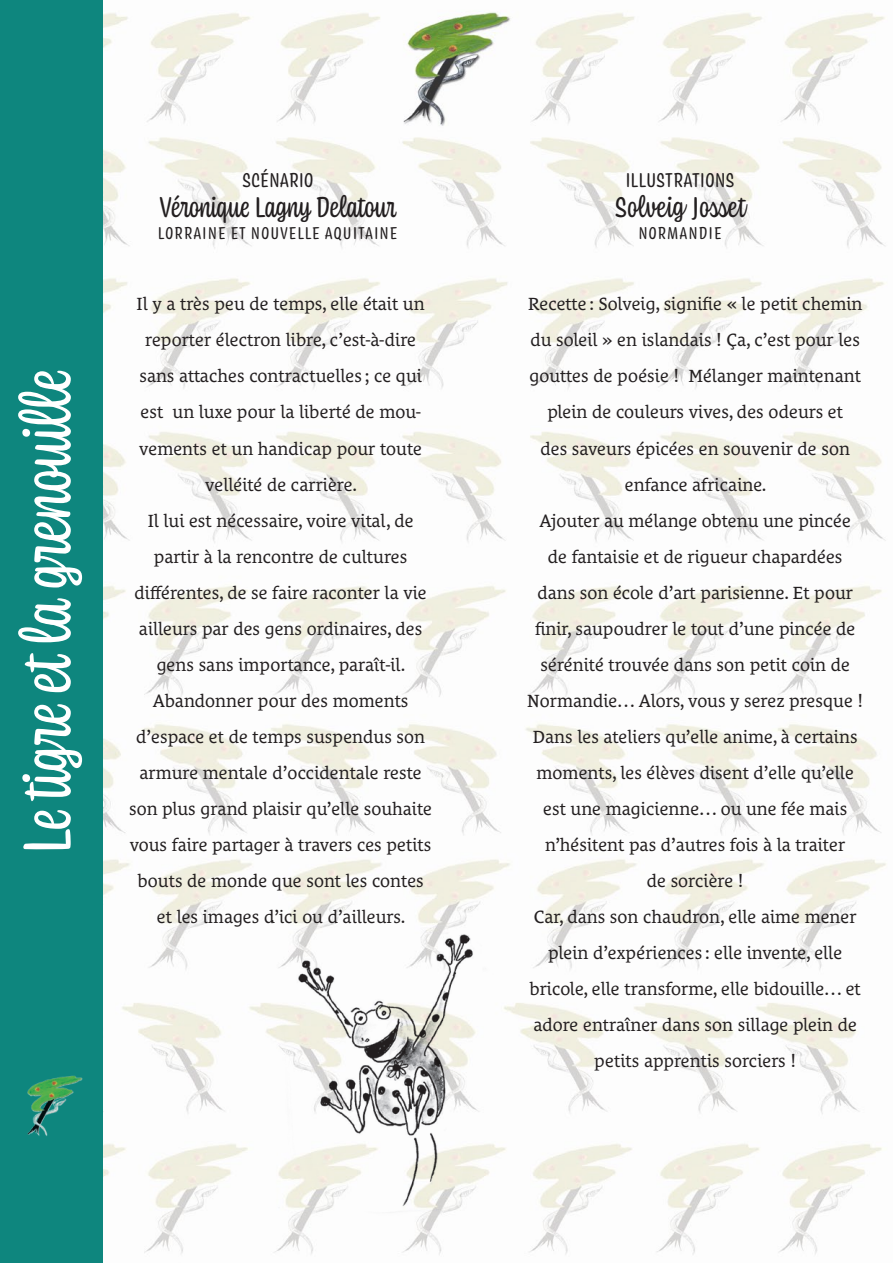
<style>
.page{position:relative;width:893px;height:1263px;background:#fff}
.page>*{position:absolute;margin:0;border:0;box-sizing:border-box;transform-origin:0 0}
.t1{font:70.5px "Coniferous";color:#fff}
.t2{font:30px "Coniferous";letter-spacing:.01em;color:#231f20}
.t3{font:21px "Coniferous";letter-spacing:-.015em;color:#231f20}
.t4{font:18px/36px "Le Monde Courrier Std";color:#231f20;text-align:center}
.t5{font:18px "Coniferous";letter-spacing:.05em;color:#231f20}
</style>
<div class="page">
<img style="left:102px;top:0;width:784px;height:1263px">
<div style="left:0;top:0;width:102px;height:1263px;background:#0e867e"></div>
<img style="left:27px;top:1075px;width:56px;height:61px">
<img style="left:272px;top:920px;width:235px;height:307px">
<p class="t1" style="left:-2px;top:855px;width:487px;rotate:-90deg">Le tigre et la grenouille</p>
<p class="t3" style="left:242px;top:166px;width:73px">SCÉNARIO</p>
<p class="t2" style="left:159px;top:186px;width:239px">Véronique Lagny Delatour</p>
<p class="t5" style="left:158px;top:220px;width:241px">LORRAINE ET NOUVELLE AQUITAINE</p>
<p class="t4" style="left:137px;top:286px;width:289px">Il y a très peu de temps, elle était un reporter électron libre, c’est-à-dire sans attaches contractuelles ; ce qui est un luxe pour la liberté de mou&shy;vements et un handicap pour toute velléité de carrière.</p>
<p class="t4" style="left:135px;top:502px;width:294px">Il lui est nécessaire, voire vital, de partir à la rencontre de cultures différentes, de se faire raconter la vie ailleurs par des gens ordinaires, des gens sans importance, paraît-il.</p>
<p class="t4" style="left:129px;top:682px;width:304px">Abandonner pour des moments d’espace et de temps suspendus son armure mentale d’occidentale reste son plus grand plaisir qu’elle souhaite vous faire partager à travers ces petits bouts de monde que sont les contes et les images d’ici ou d’ailleurs.</p>
<p class="t3" style="left:626px;top:166px;width:111px">ILLUSTRATIONS</p>
<p class="t2" style="left:614px;top:186px;width:133px">Solveig Josset</p>
<p class="t5" style="left:638px;top:220px;width:85px">NORMANDIE</p>
<p class="t4" style="left:528px;top:286px;width:336px">Recette : Solveig, signifie « le petit chemin du soleil » en islandais ! Ça, c’est pour les gouttes de poésie ! Mélanger maintenant plein de couleurs vives, des odeurs et<br>des saveurs épicées en souvenir de son enfance africaine.</p>
<p class="t4" style="left:527px;top:502px;width:337px">Ajouter au mélange obtenu une pincée<br>de fantaisie et de rigueur chapardées dans son école d’art parisienne. Et pour finir, saupoudrer le tout d’une pincée de sérénité trouvée dans son petit coin de Normandie… Alors, vous y serez presque !</p>
<p class="t4" style="left:533px;top:718px;width:326px">Dans les ateliers qu’elle anime, à certains moments, les élèves disent d’elle qu’elle est une magicienne… ou une fée mais n’hésitent pas d’autres fois à la traiter<br>de sorcière !</p>
<p class="t4" style="left:530px;top:898px;width:333px">Car, dans son chaudron, elle aime mener plein d’expériences : elle invente, elle bricole, elle transforme, elle bidouille… et adore entraîner dans son sillage plein de petits apprentis sorciers !</p>
</div>
